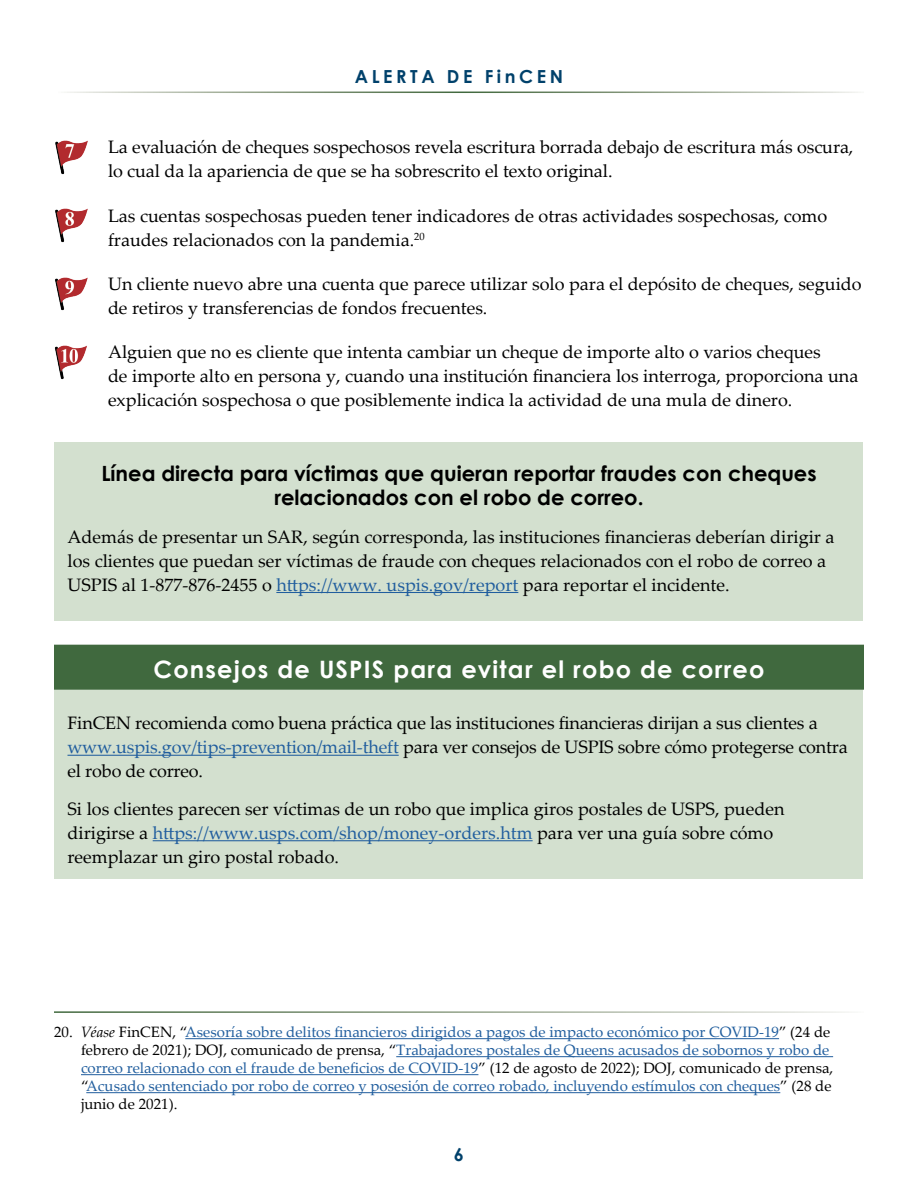
<style>
.page{position:relative;width:918px;height:1188px;background:#fff}
.page>*{position:absolute;margin:0;border:0;box-sizing:border-box;transform-origin:0 0}
.Guidance_H2_1_lines{font:700 24px "Century Gothic";letter-spacing:.05em;color:#fff}
.Guidance_H3{font:700 21px/24px "Century Gothic";color:#000;text-align:center}
.Guidance_P{font:18px/24px "Palatino Linotype";color:#000}
.red_flag_blank{font:18px/24px "Palatino Linotype";color:#000}
.t1{font:700 18px "Century Gothic";letter-spacing:.2em;color:#00416b}
.Footnote{font:15px/18px "Palatino Linotype";color:#215e9e}
.s1{color:#215e9e}
.s2{color:#000}
.s3{font-style:italic;color:#000}
</style>
<div class="page">
<div style="left:55px;top:442px;width:808px;height:179px;background:#d3e0cf"></div>
<div style="left:55px;top:685px;width:808px;height:194px;background:#d3e0cf"></div>
<hr style="left:276px;top:592px;width:242px;height:1px;background:#215e9e">
<div style="left:54px;top:645px;width:810px;height:45px;background:#40693e"></div>
<hr style="left:68px;top:755px;width:331px;height:1px;background:#215e9e">
<hr style="left:153px;top:840px;width:380px;height:1px;background:#215e9e">
<img style="left:55px;top:141px;width:33px;height:33px">
<img style="left:55px;top:209px;width:33px;height:34px">
<img style="left:55px;top:277px;width:33px;height:34px">
<img style="left:54px;top:345px;width:33px;height:34px">
<hr style="left:185px;top:1038px;width:594px;height:1px;background:#215e9e">
<hr style="left:396px;top:1056px;width:437px;height:1px;background:#215e9e">
<hr style="left:81px;top:1074px;width:397px;height:1px;background:#215e9e">
<hr style="left:86px;top:1092px;width:694px;height:1px;background:#215e9e">
<p class="t1" style="left:355px;top:62px;width:210px">ALERTA DE FinCEN</p>
<p class="red_flag_blank" style="left:108px;top:135px;width:747px">La evaluación de cheques sospechosos revela escritura borrada debajo de escritura más oscura, lo cual da la apariencia de que se ha sobrescrito el texto original.</p>
<p class="red_flag_blank" style="left:108px;top:203px;width:721px">Las cuentas sospechosas pueden tener indicadores de otras actividades sospechosas, como fraudes relacionados con la pandemia.<sup>20</sup></p>
<p class="red_flag_blank" style="left:108px;top:271px;width:755px">Un cliente nuevo abre una cuenta que parece utilizar solo para el depósito de cheques, seguido de retiros y transferencias de fondos frecuentes.</p>
<p class="red_flag_blank" style="left:108px;top:339px;width:752px">Alguien que no es cliente que intenta cambiar un cheque de importe alto o varios cheques<br>de importe alto en persona y, cuando una institución financiera los interroga, proporciona una explicación sospechosa o que posiblemente indica la actividad de una mula de dinero.</p>
<h3 class="Guidance_H3" style="left:101px;top:461px;width:717px">Línea directa para víctimas que quieran reportar fraudes con cheques relacionados con el robo de correo.</h3>
<p class="Guidance_P" style="left:68px;top:524px;width:769px">Además de presentar un SAR, según corresponda, las instituciones financieras deberían dirigir a los clientes que puedan ser víctimas de fraude con cheques relacionados con el robo de correo a<br>USPIS al 1-877-876-2455 o <span class="s1">https://www. uspis.gov/report</span> para reportar el incidente.</p>
<h2 class="Guidance_H2_1_lines" style="left:153px;top:651px;width:613px">Consejos de USPIS para evitar el robo de correo</h2>
<p class="Guidance_P" style="left:68px;top:711px;width:782px">FinCEN recomienda como buena práctica que las instituciones financieras dirijan a sus clientes a <span class="s1">www.uspis.gov/tips-prevention/mail-theft</span> para ver consejos de USPIS sobre cómo protegerse contra el robo de correo.</p>
<p class="Guidance_P" style="left:68px;top:796px;width:718px">Si los clientes parecen ser víctimas de un robo que implica giros postales de USPS, pueden dirigirse a <span class="s1">https://www.usps.com/shop/money-orders.htm</span> para ver una guía sobre cómo reemplazar un giro postal robado.</p>
<p class="Footnote" style="left:81px;top:1022px;width:754px;text-indent:-27px"><span class="s2">20.</span> <span class="s3">Véase</span> <span class="s2">FinCEN, “</span>Asesoría sobre delitos financieros dirigidos a pagos de impacto económico por COVID-19<span class="s2">” (24 de febrero de 2021); DOJ, comunicado de prensa, “</span>Trabajadores postales de Queens acusados de sobornos y robo de correo relacionado con el fraude de beneficios de COVID-19<span class="s2">” (12 de agosto de 2022); DOJ, comunicado de prensa, “</span>Acusado sentenciado por robo de correo y posesión de correo robado, incluyendo estímulos con cheques<span class="s2">” (28 de junio de 2021).</span></p>
<p class="t1" style="left:454px;top:1141px;width:12px">6</p>
</div>
